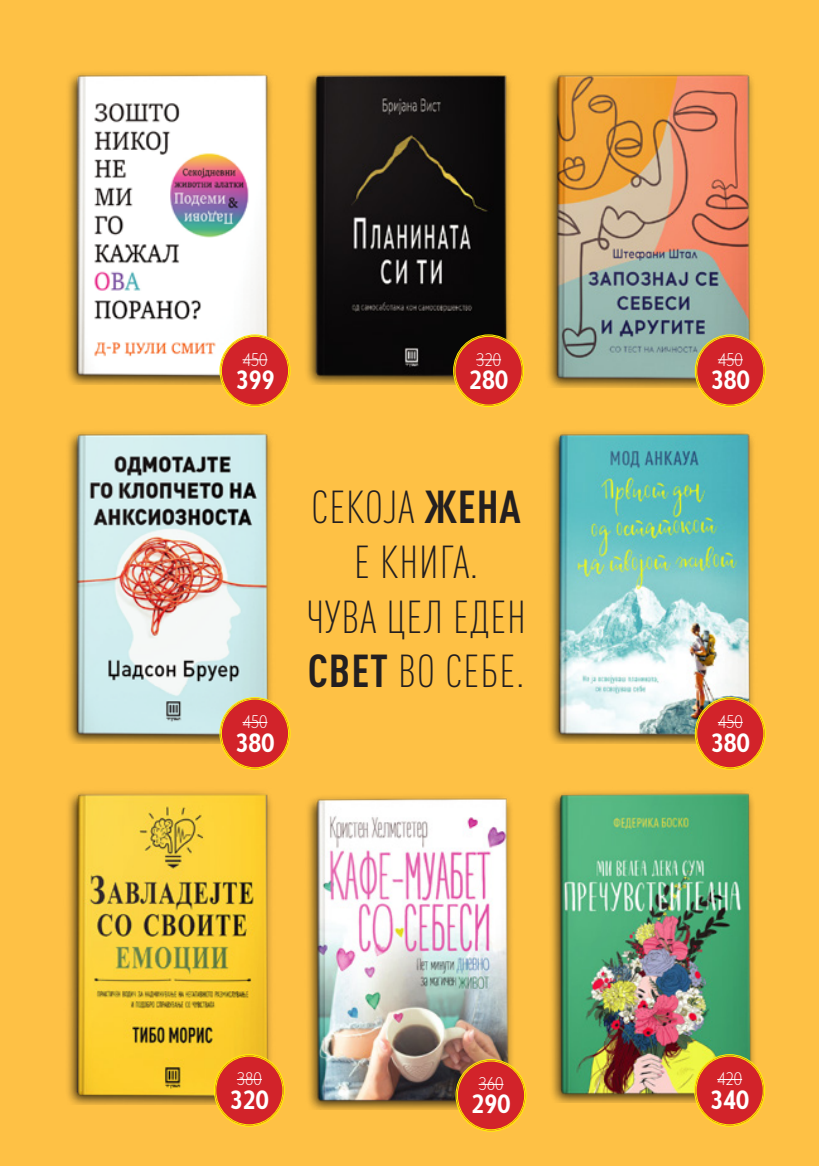
<style>
.page{position:relative;width:819px;height:1166px;background:#fec145}
.page>*{position:absolute;margin:0;border:0;box-sizing:border-box;transform-origin:0 0}
.t1{font:300 condensed 45.5px/54.6px "DIN Pro";letter-spacing:.02em;color:#231f20;text-align:center}
.t2{font:700 24.85px "Skola Sans Cn";color:#fff}
.t3{font:300 17.15px "Skola Sans Cn";color:#fff}
.s1{font-weight:700}
</style>
<div class="page">
<img style="left:307px;top:72px;width:207px;height:313px">
<img style="left:307px;top:796px;width:212px;height:313px">
<img style="left:68px;top:791px;width:207px;height:313px">
<img style="left:551px;top:791px;width:210px;height:312px">
<div style="left:454px;top:335px;width:69px;height:71px;background:#d2232a;border-radius:50%"></div>
<div style="left:453px;top:334px;width:71px;height:73px;border:1px solid #fff200;border-radius:50%"></div>
<div style="left:455px;top:336px;width:67px;height:69px;border:1px solid #fff200;border-radius:50%"></div>
<svg style="left:476px;top:359px;width:25px;height:1px"></svg>
<div style="left:215px;top:1055px;width:69px;height:70px;background:#d2232a;border-radius:50%"></div>
<div style="left:214px;top:1054px;width:71px;height:73px;border:1px solid #fff200;border-radius:50%"></div>
<div style="left:215px;top:1056px;width:68px;height:69px;border:1px solid #fff200;border-radius:50%"></div>
<svg style="left:237px;top:1079px;width:25px;height:1px"></svg>
<div style="left:695px;top:1055px;width:69px;height:70px;background:#d2232a;border-radius:50%"></div>
<div style="left:694px;top:1054px;width:71px;height:73px;border:1px solid #fff200;border-radius:50%"></div>
<div style="left:695px;top:1056px;width:68px;height:69px;border:1px solid #fff200;border-radius:50%"></div>
<svg style="left:717px;top:1079px;width:25px;height:1px"></svg>
<div style="left:456px;top:1060px;width:69px;height:70px;background:#d2232a;border-radius:50%"></div>
<div style="left:455px;top:1059px;width:71px;height:72px;border:1px solid #fff200;border-radius:50%"></div>
<div style="left:457px;top:1061px;width:67px;height:69px;border:1px solid #fff200;border-radius:50%"></div>
<svg style="left:478px;top:1084px;width:25px;height:1px"></svg>
<img style="left:68px;top:72px;width:207px;height:312px">
<img style="left:547px;top:72px;width:210px;height:316px">
<img style="left:68px;top:431px;width:207px;height:313px">
<img style="left:550px;top:431px;width:207px;height:313px">
<div style="left:220px;top:335px;width:69px;height:71px;background:#d2232a;border-radius:50%"></div>
<div style="left:219px;top:334px;width:71px;height:73px;border:1px solid #fff200;border-radius:50%"></div>
<div style="left:221px;top:336px;width:68px;height:69px;border:1px solid #fff200;border-radius:50%"></div>
<svg style="left:242px;top:359px;width:25px;height:1px"></svg>
<div style="left:220px;top:698px;width:69px;height:71px;background:#d2232a;border-radius:50%"></div>
<div style="left:219px;top:697px;width:71px;height:73px;border:1px solid #fff200;border-radius:50%"></div>
<div style="left:221px;top:699px;width:68px;height:69px;border:1px solid #fff200;border-radius:50%"></div>
<svg style="left:242px;top:722px;width:25px;height:1px"></svg>
<div style="left:695px;top:698px;width:69px;height:71px;background:#d2232a;border-radius:50%"></div>
<div style="left:694px;top:697px;width:71px;height:73px;border:1px solid #fff200;border-radius:50%"></div>
<div style="left:696px;top:699px;width:68px;height:69px;border:1px solid #fff200;border-radius:50%"></div>
<svg style="left:717px;top:722px;width:25px;height:1px"></svg>
<div style="left:695px;top:335px;width:69px;height:71px;background:#d2232a;border-radius:50%"></div>
<div style="left:694px;top:334px;width:71px;height:73px;border:1px solid #fff200;border-radius:50%"></div>
<div style="left:696px;top:336px;width:68px;height:69px;border:1px solid #fff200;border-radius:50%"></div>
<svg style="left:717px;top:359px;width:25px;height:1px"></svg>
<p class="t3" style="left:242px;top:349px;width:26px">450</p>
<p class="t2" style="left:248px;top:364px;width:27px">80</p>
<p class="t3" style="left:476px;top:349px;width:26px">320</p>
<p class="t2" style="left:469px;top:364px;width:40px">280</p>
<p class="t3" style="left:717px;top:349px;width:26px">450</p>
<p class="t2" style="left:236px;top:364px;width:40px">399</p>
<p class="t2" style="left:710px;top:364px;width:40px">380</p>
<p class="t3" style="left:242px;top:712px;width:26px">450</p>
<p class="t2" style="left:235px;top:727px;width:40px">380</p>
<p class="t1" style="left:306px;top:477px;width:222px">СЕКОЈА <span class="s1">ЖЕНА<br></span>Е КНИГА.<br>ЧУВА ЦЕЛ ЕДЕН<br><span class="s1">СВЕТ</span> ВО СЕБЕ.</p>
<p class="t3" style="left:237px;top:1069px;width:26px">380</p>
<p class="t2" style="left:230px;top:1084px;width:40px">320</p>
<p class="t3" style="left:478px;top:1074px;width:26px">360</p>
<p class="t2" style="left:471px;top:1089px;width:40px">290</p>
<p class="t3" style="left:717px;top:712px;width:26px">450</p>
<p class="t2" style="left:710px;top:727px;width:40px">380</p>
<p class="t3" style="left:717px;top:1069px;width:26px">420</p>
<p class="t2" style="left:710px;top:1084px;width:40px">340</p>
</div>
